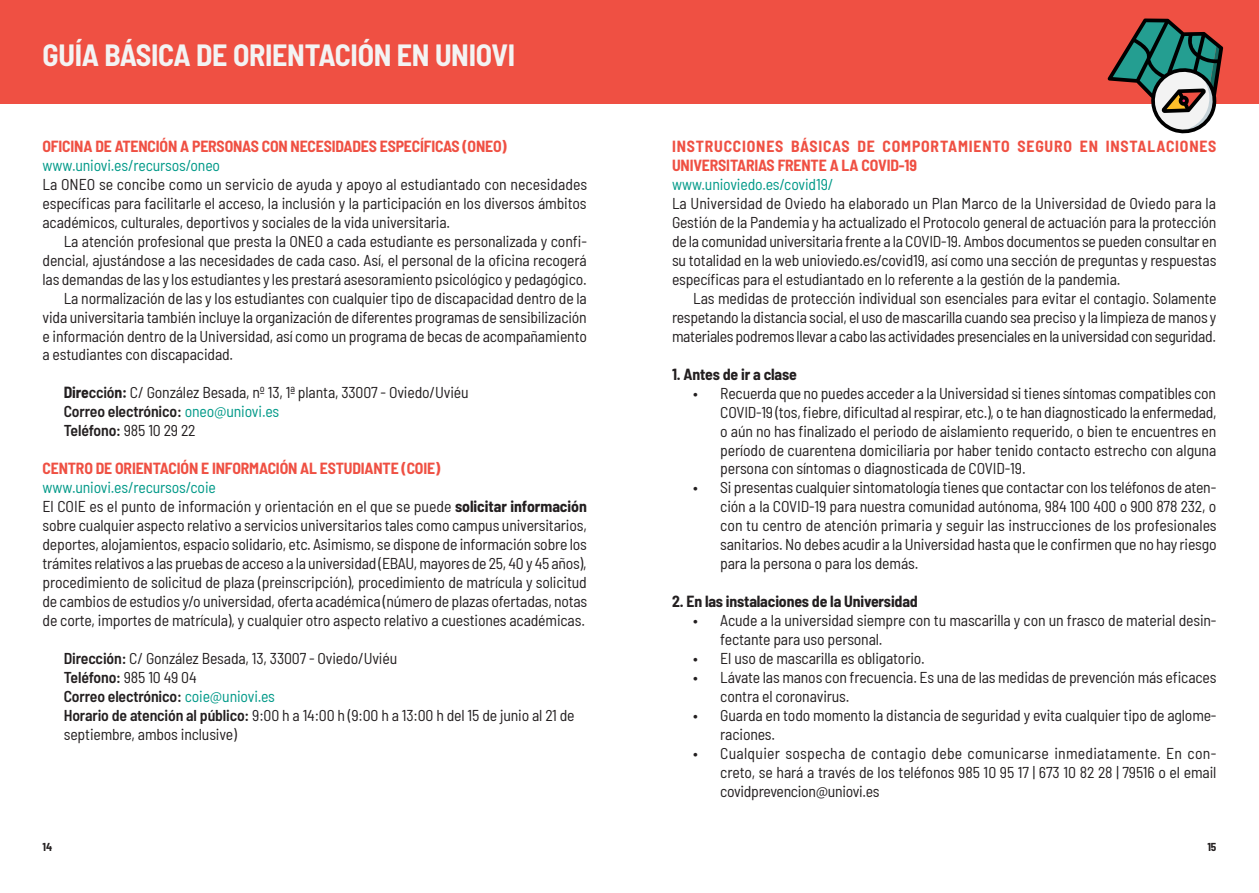
<style>
.page{position:relative;width:1259px;height:893px;background:#fff}
.page>*{position:absolute;margin:0;border:0;box-sizing:border-box;transform-origin:0 0}
.t1{font:700 semi-condensed 30px "Barlow";letter-spacing:-.01em;color:#f3f3f3}
.t2{font:semi-condensed 15.75px/19px "Barlow";letter-spacing:-.01em;color:#231f20;text-align:justify}
.t3{font:700 semi-condensed 15.75px "Barlow";letter-spacing:.025em;color:#ef5043}
.t4{font:700 semi-condensed 15.75px/19px "Barlow";letter-spacing:.05em;color:#ef5043}
.t5{font:semi-condensed 15.75px "Barlow";letter-spacing:-.01em;color:#098}
.t6{font:700 semi-condensed 15.75px "Barlow";letter-spacing:-.01em;color:#231f20}
.t7{font:700 semi-condensed 11.25px "Barlow";color:#231f20}
.s1{font-weight:700}
.s2{font-weight:600}
.s3{color:#098}
</style>
<div class="page">
<div style="left:0;top:0;width:1259px;height:104px;background:#ef5043"></div>
<svg style="left:1107px;top:19px;width:116px;height:115px"></svg>
<h1 class="t1" style="left:43px;top:33px;width:474px">GUÍA BÁSICA DE ORIENTACIÓN EN UNIOVI</h1>
<p class="t3" style="left:43px;top:135px;width:17px">OFICINA</p>
<p class="t3" style="left:95px;top:135px;width:28px">DE ATENCI</p>
<p class="t3" style="left:160px;top:135px;width:42px">ÓNAPERSONAS</p>
<p class="t3" style="left:262px;top:135px;width:10px">CON</p>
<p class="t3" style="left:291px;top:135px;width:9px">NECESIDADES</p>
<p class="t3" style="left:380px;top:135px;width:9px">ESPECÍFICAS</p>
<p class="t3" style="left:462px;top:135px;width:46px">(ONEO)</p>
<p class="t5" style="left:43px;top:154px;width:179px">www.uniovi.es/recursos/oneo</p>
<p class="t2" style="left:43px;top:173px;width:546px">La ONEO se concibe como un servicio de ayuda y apoyo al estudiantado con necesidades específicas para facilitarle el acceso, la inclusión y la participación en los diversos ámbitos académicos, culturales, deportivos y sociales de la vida universitaria.</p>
<p class="t2" style="left:64px;top:230px;width:524px">La atención profesional que presta la ONEO a cada estudiante es personalizada y confi-</p>
<p class="t2" style="left:43px;top:249px;width:546px">dencial, ajustándose a las necesidades de cada caso. Así, el personal de la oficina recogerá</p>
<p class="t2" style="left:43px;top:268px;width:546px">las demandas de las y los estudiantes y les prestará asesoramiento psicológico y pedagógico.</p>
<p class="t2" style="left:64px;top:287px;width:524px">La normalización de las y los estudiantes con cualquier tipo de discapacidad dentro de la</p>
<p class="t2" style="left:43px;top:306px;width:546px">vida universitaria también incluye la organización de diferentes programas de sensibilización</p>
<p class="t2" style="left:43px;top:325px;width:546px">e información dentro de la Universidad, así como un programa de becas de acompañamiento</p>
<p class="t2" style="left:43px;top:344px;width:192px">a estudiantes con discapacidad.</p>
<p class="t2" style="left:64px;top:382px;width:406px;text-align:left"><span class="s1">DIRE</span><span class="s2">cció</span><span class="s1">N:</span> C/ González Besada, nº 13, 1ª planta, 33007 - Oviedo/Uviéu<br><span class="s2">Correo electrónico:</span> <span class="s3">oneo@uniovi.es<br></span><span class="s2">Teléfono:</span> 985 10 29 22</p>
<p class="t3" style="left:43px;top:457px;width:18px">CENTRO</p>
<p class="t3" style="left:96px;top:457px;width:36px">DE ORIENTACI</p>
<p class="t3" style="left:181px;top:457px;width:44px">ÓN E INFORMACI</p>
<p class="t3" style="left:280px;top:457px;width:57px">ÓN AL ESTUDIANTE</p>
<p class="t3" style="left:402px;top:457px;width:40px">(COIE)</p>
<p class="t2" style="left:43px;top:477px;width:546px;text-align:left"><span class="s3">www.uniovi.es/recursos/coie<br></span>El COIE es el punto de información y orientación en el que se puede <span class="s1">SOLICITAR INFORMACIÓN </span>sobre cualquier aspecto relativo a servicios universitarios tales como campus universitarios, deportes, alojamientos, espacio solidario, etc. Asimismo, se dispone de información sobre los trámites relativos a las pruebas de acceso a la universidad (EBAU, mayores de 25, 40 y 45 años), procedimiento de solicitud de plaza (preinscripción), procedimiento de matrícula y solicitud de cambios de estudios y/o universidad, oferta académica (número de plazas ofertadas, notas de corte, importes de matrícula), y cualquier otro aspecto relativo a cuestiones académicas.</p>
<p class="t2" style="left:64px;top:648px;width:512px;text-align:left"><span class="s2">Dirección:</span> C/ González Besada, 13, 33007 - Oviedo/Uviéu<br><span class="s2">Teléfono:</span> 985 10 49 04<br><span class="s2">Correo electrónico:</span> <span class="s3">coie@uniovi.es<br></span><span class="s2">Horario de atención al público:</span> 9:00 h a 14:00 h (9:00 h a 13:00 h del 15 de junio al 21 de septiembre, ambos inclusive)</p>
<p class="t4" style="left:672px;top:136px;width:546px">INSTRUCCIONES BÁSICAS DE COMPORTAMIENTO SEGURO EN INSTALACIONES<br>UNIVERSITARIAS FRENTE A LA COVID-19</p>
<p class="t5" style="left:672px;top:173px;width:163px">www.unioviedo.es/covid19/</p>
<p class="t2" style="left:672px;top:192px;width:546px">La Universidad de Oviedo ha elaborado un Plan Marco de la Universidad de Oviedo para la Gestión de la Pandemia y ha actualizado el Protocolo general de actuación para la protección de la comunidad universitaria frente a la COVID-19. Ambos documentos se pueden consultar en su totalidad en la web unioviedo.es/covid19, así como una sección de preguntas y respuestas específicas para el estudiantado en lo referente a la gestión de la pandemia.</p>
<p class="t2" style="left:672px;top:287px;width:546px;text-indent:21px">Las medidas de protección individual son esenciales para evitar el contagio. Solamente respetando la distancia social, el uso de mascarilla cuando sea preciso y la limpieza de manos y materiales podremos llevar a cabo las actividades presenciales en la universidad con seguridad.</p>
<p class="t6" style="left:672px;top:362px;width:126px">1. ANTES DE IR A CLASE</p>
<p class="t2" style="left:720px;top:382px;width:498px;text-indent:-27px">• Recuerda que no puedes acceder a la Universidad si tienes síntomas compatibles con COVID-19 (tos, fiebre, dificultad al respirar, etc.), o te han diagnosticado la enfermedad, o aún no has finalizado el periodo de aislamiento requerido, o bien te encuentres en período de cuarentena domiciliaria por haber tenido contacto estrecho con alguna persona con síntomas o diagnosticada de COVID-19.</p>
<p class="t2" style="left:720px;top:477px;width:498px;text-indent:-27px">• Si presentas cualquier sintomatología tienes que contactar con los teléfonos de aten&shy;ción a la COVID-19 para nuestra comunidad autónoma, 984 100 400 o 900 878 232, o con tu centro de atención primaria y seguir las instrucciones de los profesionales sanitarios. No debes acudir a la Universidad hasta que le confirmen que no hay riesgo para la persona o para los demás.</p>
<p class="t6" style="left:672px;top:590px;width:247px">2. EN LAS INSTALACIONES DE LA UNIVERSIDAD</p>
<p class="t2" style="left:720px;top:610px;width:497px;text-indent:-27px">• Acude a la universidad siempre con tu mascarilla y con un frasco de material desin&shy;fectante para uso personal.</p>
<p class="t2" style="left:693px;top:648px;width:233px">• El uso de mascarilla es obligatorio.</p>
<p class="t2" style="left:720px;top:667px;width:497px;text-indent:-27px">• Lávate las manos con frecuencia. Es una de las medidas de prevención más eficaces contra el coronavirus.</p>
<p class="t2" style="left:720px;top:705px;width:498px;text-indent:-27px">• Guarda en todo momento la distancia de seguridad y evita cualquier tipo de aglome&shy;raciones.</p>
<p class="t2" style="left:720px;top:743px;width:498px;text-indent:-27px">• Cualquier sospecha de contagio debe comunicarse inmediatamente. En con&shy;creto, se hará a través de los teléfonos 985 10 95 17 | 673 10 82 28 | 79516 o el email covidprevencion@uniovi.es</p>
<p class="t7" style="left:43px;top:838px;width:11px">14</p>
<p class="t7" style="left:1207px;top:838px;width:10px">15</p>
</div>
